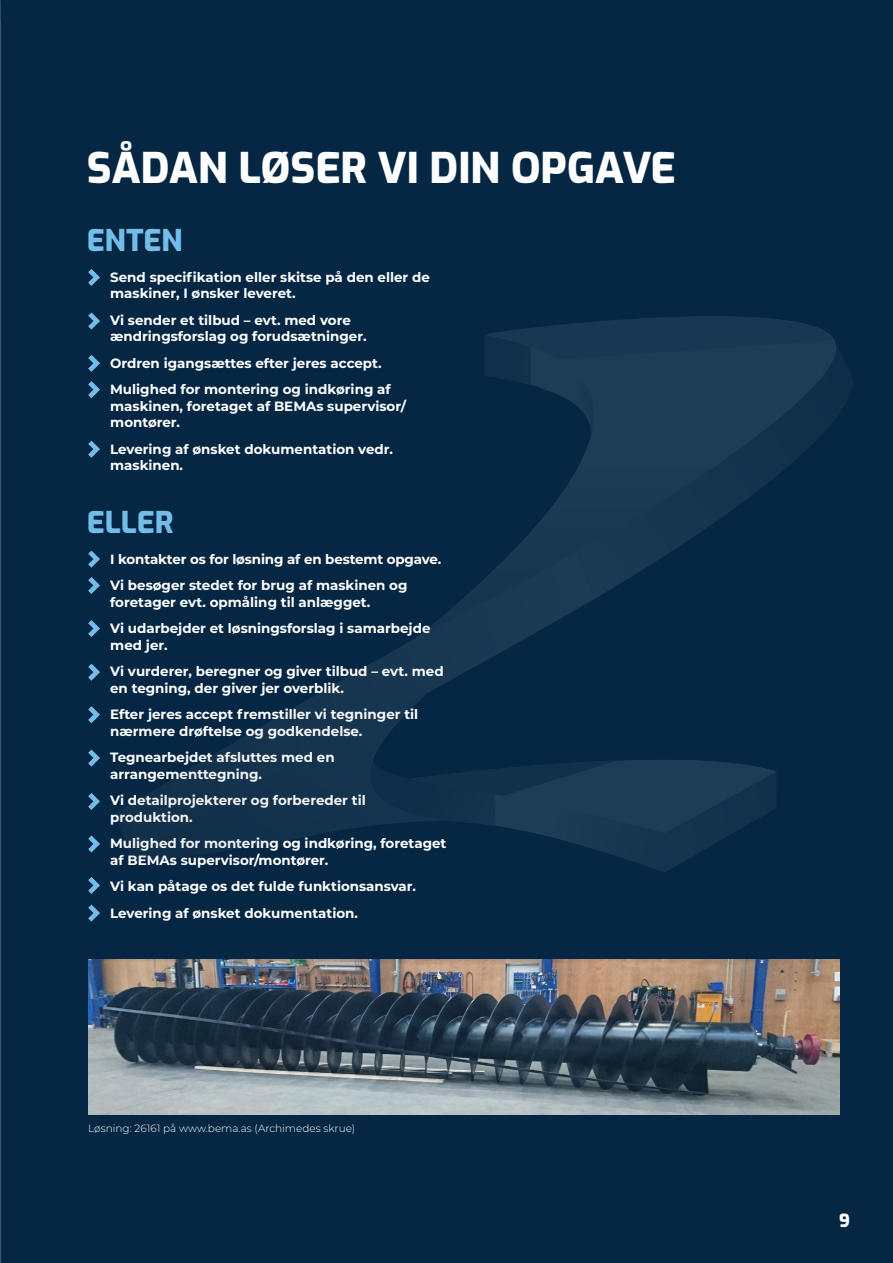
<style>
.page{position:relative;width:893px;height:1263px;background:#052744}
.page>*{position:absolute;margin:0;border:0;box-sizing:border-box;transform-origin:0 0}
.rubrik{font:800 42px "Exo";color:#fff}
.rubrik____blå_skrift{font:800 29.85px "Exo";color:#73bde9}
.t1{font:800 18px "Exo";color:#fff}
.brød_blå_skrift_-_pu{font:700 13.5px/16.4px "Montserrat";color:#fff}
.t2{font:300 10.5px "Montserrat";color:#fff}
</style>
<div class="page">
<img style="left:0;top:19px;width:1px;height:317px">
<svg style="left:88px;top:269px;width:12px;height:17px"></svg>
<svg style="left:88px;top:312px;width:12px;height:18px"></svg>
<svg style="left:88px;top:355px;width:12px;height:17px"></svg>
<svg style="left:88px;top:381px;width:12px;height:17px"></svg>
<svg style="left:88px;top:441px;width:12px;height:17px"></svg>
<svg style="left:88px;top:551px;width:12px;height:17px"></svg>
<svg style="left:88px;top:577px;width:12px;height:17px"></svg>
<svg style="left:88px;top:620px;width:12px;height:17px"></svg>
<svg style="left:88px;top:664px;width:12px;height:17px"></svg>
<svg style="left:88px;top:706px;width:12px;height:17px"></svg>
<svg style="left:88px;top:749px;width:12px;height:18px"></svg>
<svg style="left:88px;top:835px;width:12px;height:17px"></svg>
<svg style="left:88px;top:877px;width:12px;height:17px"></svg>
<svg style="left:88px;top:904px;width:12px;height:18px"></svg>
<svg style="left:88px;top:793px;width:12px;height:17px"></svg>
<svg style="left:117px;top:640px;width:405px;height:218px"></svg>
<svg style="left:450px;top:741px;width:326px;height:131px"></svg>
<svg style="left:485px;top:316px;width:348px;height:114px"></svg>
<svg style="left:413px;top:373px;width:412px;height:267px"></svg>
<svg style="left:133px;top:693px;width:317px;height:166px"></svg>
<img style="left:88px;top:960px;width:751px;height:155px">
<p class="rubrik" style="left:87px;top:138px;width:590px">SÅDAN LØSER VI DIN OPGAVE</p>
<p class="rubrik____blå_skrift" style="left:87px;top:219px;width:97px">ENTEN</p>
<p class="brød_blå_skrift_-_pu" style="left:110px;top:268px;width:321px">Send specifikation eller skitse på den eller de maskiner, I ønsker leveret.</p>
<p class="brød_blå_skrift_-_pu" style="left:110px;top:311px;width:258px">Vi sender et tilbud – evt. med vore ændringsforslag og forudsætninger.</p>
<p class="brød_blå_skrift_-_pu" style="left:110px;top:354px;width:273px">Ordren igangsættes efter jeres accept.</p>
<p class="brød_blå_skrift_-_pu" style="left:110px;top:381px;width:297px">Mulighed for montering og indkøring af maskinen, foretaget af BEMAs supervisor/ montører.</p>
<p class="brød_blå_skrift_-_pu" style="left:110px;top:440px;width:284px">Levering af ønsket dokumentation vedr. maskinen.</p>
<p class="rubrik____blå_skrift" style="left:87px;top:501px;width:88px">ELLER</p>
<p class="brød_blå_skrift_-_pu" style="left:110px;top:550px;width:333px">I kontakter os for løsning af en bestemt opgave.</p>
<p class="brød_blå_skrift_-_pu" style="left:110px;top:576px;width:299px">Vi besøger stedet for brug af maskinen og foretager evt. opmåling til anlægget.</p>
<p class="brød_blå_skrift_-_pu" style="left:110px;top:619px;width:322px">Vi udarbejder et løsningsforslag i samarbejde med jer.</p>
<p class="brød_blå_skrift_-_pu" style="left:110px;top:662px;width:335px">Vi vurderer, beregner og giver tilbud – evt. med en tegning, der giver jer overblik.</p>
<p class="brød_blå_skrift_-_pu" style="left:110px;top:705px;width:310px">Efter jeres accept fremstiller vi tegninger til nærmere drøftelse og godkendelse.</p>
<p class="brød_blå_skrift_-_pu" style="left:110px;top:748px;width:226px">Tegnearbejdet afsluttes med en arrangementtegning.</p>
<p class="brød_blå_skrift_-_pu" style="left:110px;top:791px;width:257px">Vi detailprojekterer og forbereder til produktion.</p>
<p class="brød_blå_skrift_-_pu" style="left:110px;top:834px;width:338px">Mulighed for montering og indkøring, foretaget af BEMAs supervisor/montører.</p>
<p class="brød_blå_skrift_-_pu" style="left:110px;top:877px;width:307px">Vi kan påtage os det fulde funktionsansvar.</p>
<p class="brød_blå_skrift_-_pu" style="left:110px;top:904px;width:249px">Levering af ønsket dokumentation.</p>
<p class="t2" style="left:88px;top:1121px;width:269px">Løsning: 26161 på www.bema.as (Archimedes skrue)</p>
<p class="t1" style="left:839px;top:1208px;width:12px">9</p>
</div>
